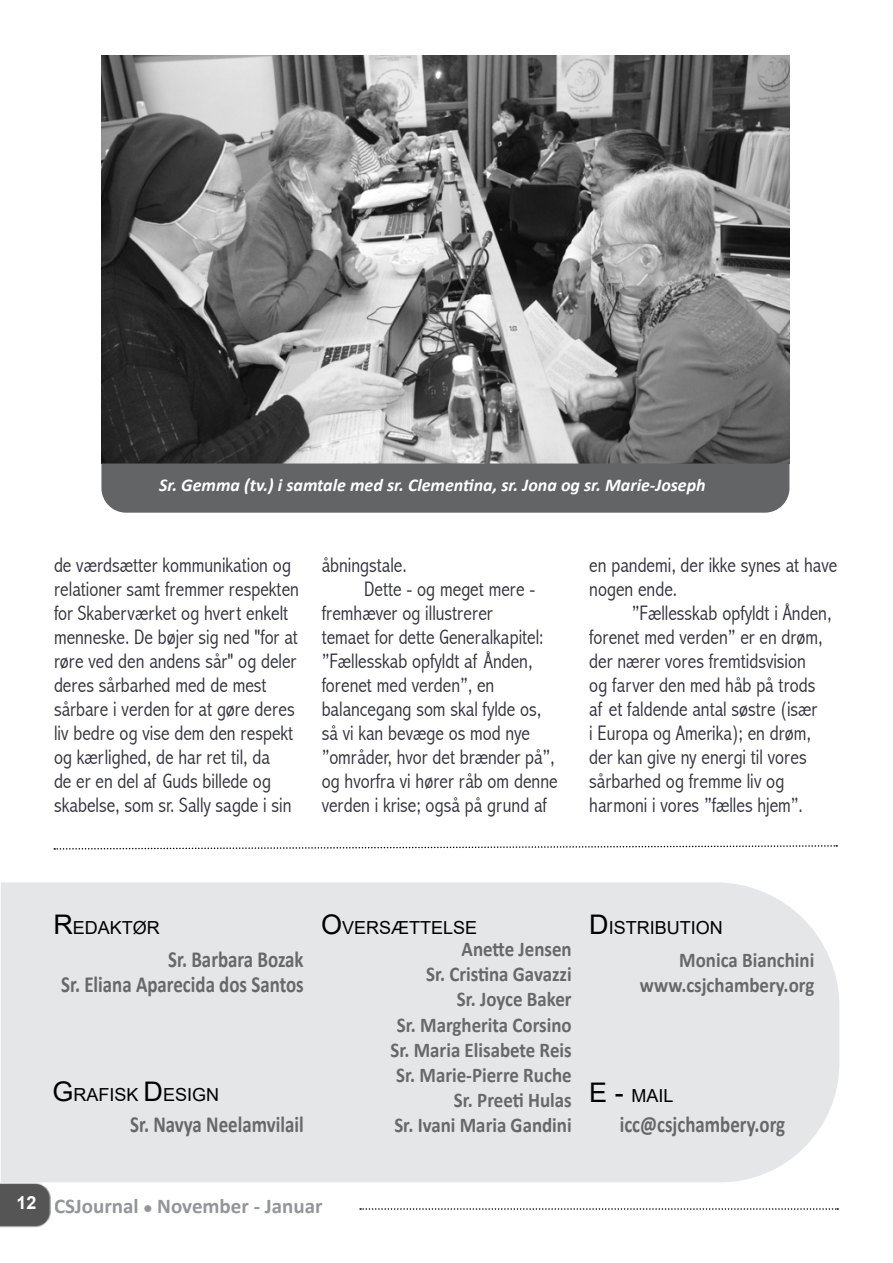
<style>
.page{position:relative;width:893px;height:1263px;background:#fff}
.page>*{position:absolute;margin:0;border:0;box-sizing:border-box;transform-origin:0 0}
.t1{font:700 23.1px/25.2px "Calibri";color:#67686b;text-align:right;scale:.82 1}
.t2{font:300 condensed 21px/24px "Abadi";color:#31313c}
.t3{font:700 21px/25.2px "Calibri";color:#67686b;text-align:right;scale:.9 1}
.t4{font:700 21px "Calibri";color:#939598}
.t5{font:italic 700 18px "Calibri";color:#fff}
.t6{font:18px "Arial";color:#000}
.s1{font-size:27px}
</style>
<div class="page">
<img style="left:0;top:1182px;width:54px;height:46px">
<svg style="left:360px;top:1208px;width:478px;height:2px"></svg>
<div style="left:1px;top:882px;width:838px;height:300px;background:#e5e6e7"></div>
<svg style="left:54px;top:845px;width:783px;height:5px"></svg>
<img style="left:101px;top:55px;width:688px;height:408px">
<div style="left:101px;top:463px;width:688px;height:50px;background:#636466"></div>
<p class="t5" style="left:159px;top:473px;width:548px">Sr. Gemma (tv.) i samtale med sr. Clementina, sr. Jona og sr. Marie-Joseph</p>
<p class="t2" style="left:322px;top:553px;width:87px">åbningstale.</p>
<p class="t2" style="left:364px;top:577px;width:173px">Dette - og meget mere -</p>
<p class="t2" style="left:322px;top:601px;width:173px">fremhæver og illustrerer</p>
<p class="t2" style="left:322px;top:625px;width:223px">temaet for dette Generalkapitel:</p>
<p class="t2" style="left:322px;top:649px;width:212px">”Fællesskab opfyldt af Ånden,</p>
<p class="t2" style="left:322px;top:673px;width:174px">forenet med verden”, en</p>
<p class="t2" style="left:322px;top:697px;width:221px">balancegang som skal fylde os,</p>
<p class="t2" style="left:322px;top:721px;width:210px">så vi kan bevæge os mod nye</p>
<p class="t2" style="left:322px;top:745px;width:234px">”områder, hvor det brænder på”,</p>
<p class="t2" style="left:322px;top:769px;width:237px">og hvorfra vi hører råb om denne</p>
<p class="t2" style="left:322px;top:793px;width:227px">verden i krise; også på grund af</p>
<p class="t2" style="left:54px;top:553px;width:246px">de værdsætter kommunikation og relationer samt fremmer respekten for Skaberværket og hvert enkelt menneske. De bøjer sig ned "for at røre ved den andens sår" og deler deres sårbarhed med de mest sårbare i verden for at gøre deres liv bedre og vise dem den respekt og kærlighed, de har ret til, da<br>de er en del af Guds billede og skabelse, som sr. Sally sagde i sin</p>
<p class="t2" style="left:589px;top:553px;width:250px">en pandemi, der ikke synes at have nogen ende.</p>
<p class="t2" style="left:589px;top:601px;width:244px;text-indent:43px">”Fællesskab opfyldt i Ånden, forenet med verden” er en drøm, der nærer vores fremtidsvision<br>og farver den med håb på trods af et faldende antal søstre (især<br>i Europa og Amerika); en drøm, der kan give ny energi til vores sårbarhed og fremme liv og harmoni i vores ”fælles hjem”.</p>
<p class="t6" style="left:53px;top:916px;width:108px"><span class="s1">R</span>EDAKTØR</p>
<p class="t1" style="left:61px;top:946px;width:297px">Sr. Barbara Bozak<br>Sr. Eliana Aparecida dos Santos</p>
<p class="t6" style="left:52px;top:1082px;width:168px"><span class="s1">G</span>RAFISK <span class="s1">D</span>ESIGN</p>
<p class="t1" style="left:130px;top:1112px;width:213px">Sr. Navya Neelamvilail</p>
<p class="t6" style="left:321px;top:916px;width:158px"><span class="s1">O</span>VERSÆTTELSE</p>
<p class="t3" style="left:390px;top:936px;width:203px">Anette Jensen<br>Sr. Cristina Gavazzi<br>Sr. Joyce Baker<br>Sr. Margherita Corsino<br>Sr. Maria Elisabete Reis<br>Sr. Marie-Pierre Ruche<br>Sr. Preeti Hulas<br>Sr. Ivani Maria Gandini</p>
<p class="t6" style="left:589px;top:916px;width:135px"><span class="s1">D</span>ISTRIBUTION</p>
<p class="t3" style="left:640px;top:947px;width:195px">Monica Bianchini www.csjchambery.org</p>
<p class="t6" style="left:589px;top:1083px;width:86px"><span class="s1">E -</span> MAIL</p>
<p class="t1" style="left:620px;top:1112px;width:203px">icc@csjchambery.org</p>
<p class="t4" style="left:17px;top:1191px;width:307px"><sup>12</sup> CSJournal ● November - Januar</p>
</div>
